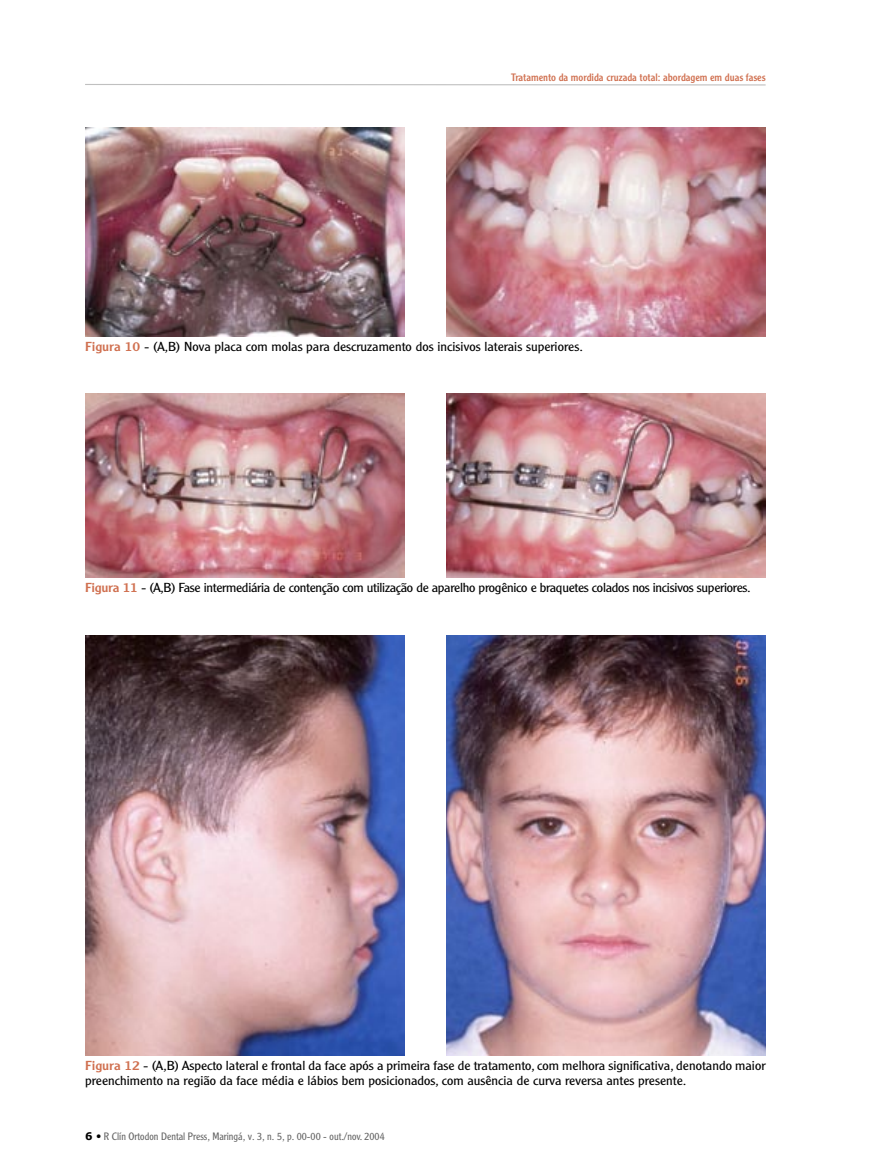
<style>
.page{position:relative;width:872px;height:1170px;background:#fff}
.page>*{position:absolute;margin:0;border:0;box-sizing:border-box;transform-origin:0 0}
._015_-_FIGURAs{font:300 12.75px/15.3px "Clearface Gothic LH";color:#000;scale:1.17 1}
._015_-_FIGURAs-2{font:300 12.75px "Clearface Gothic LH";letter-spacing:-.02em;color:#000;scale:1.17 1}
.t1{font:300 10.5px "Clearface Gothic LH";color:#636363}
.t2{font:10.5px "Clearface Gothic LH";color:#d07050}
.s1{font-weight:400;color:#d07050}
.s2{font-family:"Verdana";font-weight:700;color:#000}
.s3{color:#000}
</style>
<div class="page">
<svg style="left:85px;top:84px;width:681px;height:2px"></svg>
<img style="left:85px;top:393px;width:319px;height:184px">
<img style="left:446px;top:393px;width:319px;height:184px">
<img style="left:85px;top:635px;width:319px;height:419px">
<img style="left:446px;top:635px;width:319px;height:419px">
<img style="left:85px;top:128px;width:319px;height:208px">
<img style="left:446px;top:128px;width:319px;height:208px">
<p class="t2" style="left:511px;top:70px;width:256px">Tratamento da mordida cruzada total: abordagem em duas fases</p>
<p class="_015_-_FIGURAs" style="left:85px;top:338px;width:427px"><span class="s1">Figura 10</span> - (A,B) Nova placa com molas para descruzamento dos incisivos laterais superiores.</p>
<p class="_015_-_FIGURAs-2" style="left:85px;top:579px;width:570px"><span class="s1">Figura 11</span> - (A,B) Fase intermediária de contenção com utilização de aparelho progênico e braquetes colados nos incisivos superiores.</p>
<p class="_015_-_FIGURAs" style="left:85px;top:1057px;width:583px"><span class="s1">Figura 12</span> - (A,B) Aspecto lateral e frontal da face após a primeira fase de tratamento, com melhora significativa, denotando maior preenchimento na região da face média e lábios bem posicionados, com ausência de curva reversa antes presente.</p>
<p class="t1" style="left:85px;top:1129px;width:301px"><span class="s2">6</span> <span class="s3">•</span> R Clín Ortodon Dental Press, Maringá, v. 3, n. 5, p. 00-00 - out./nov. 2004</p>
</div>
